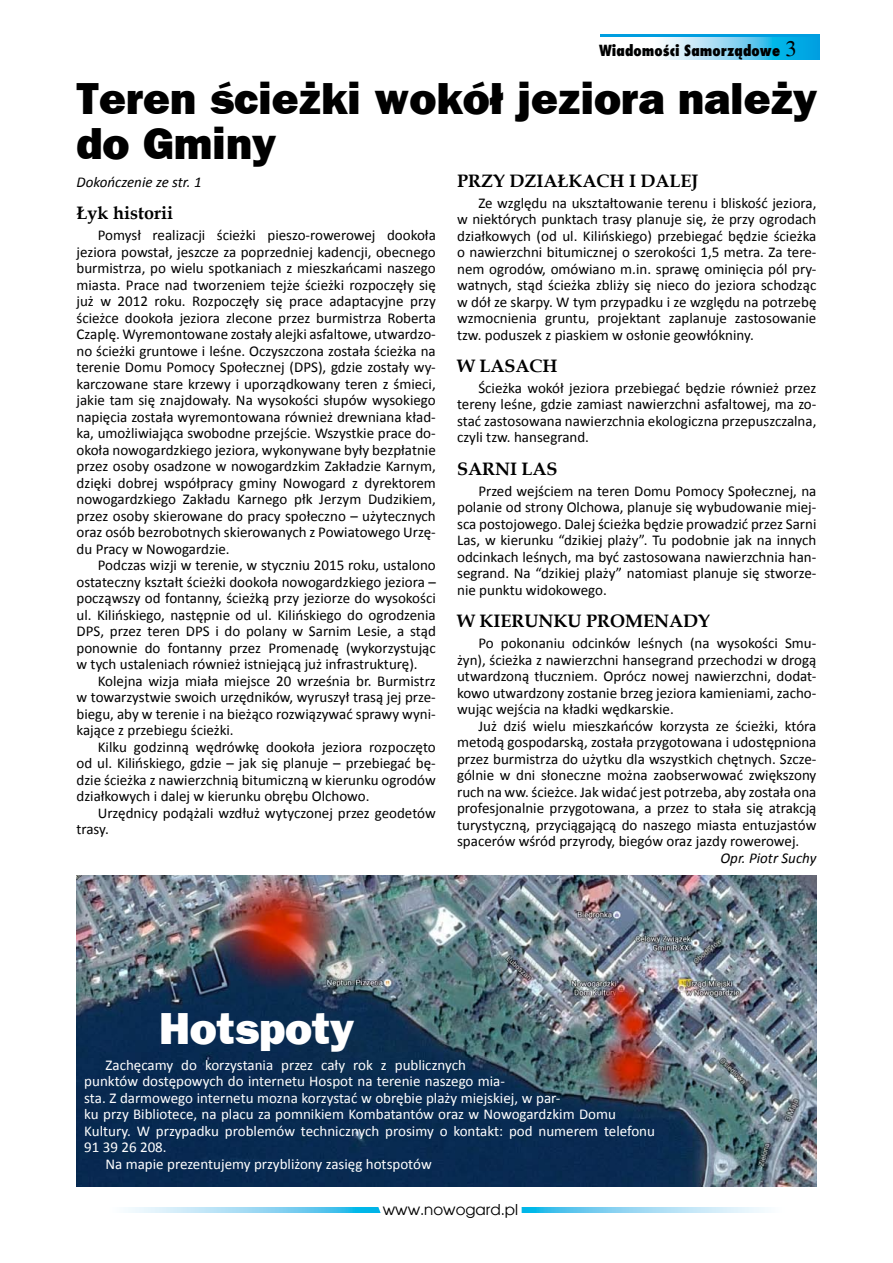
<style>
.page{position:relative;width:893px;height:1263px;background:#fff}
.page>*{position:absolute;margin:0;border:0;box-sizing:border-box;transform-origin:0 0}
.t1{font:800 45px/45px "Frankfurt Gothic";color:#000}
.t2{font:800 45px "Frankfurt Gothic";color:#fff}
.t3{font:22.5px "Times";color:#000}
.t4{font:700 18px "Book Antiqua";color:#000}
.t5{font:15px/16.5px "Calibri";color:#000;text-align:justify}
.t6{font:15px "Calibri";color:#fff}
.t7{font:italic 15px "Calibri";color:#000}
.t8{font:800 15px "Fujiyama";color:#000}
.t9{font:15px "Avalon";color:#000}
</style>
<div class="page">
<div style="left:600px;top:34px;width:220px;height:26px;background:#009ee0"></div>
<svg style="left:600px;top:37px;width:200px;height:22px;background:#a5e0f5"></svg>
<svg style="left:527px;top:1208px;width:241px;height:5px"></svg>
<svg style="left:125px;top:1208px;width:245px;height:5px"></svg>
<svg style="left:370px;top:1186px;width:157px;height:27px"></svg>
<img style="left:77px;top:876px;width:739px;height:310px">
<h2 class="t3" style="left:785px;top:36px;width:13px">3</h2>
<p class="t8" style="left:599px;top:40px;width:182px">Wiadomości Samorządowe</p>
<h1 class="t1" style="left:77px;top:75px;width:742px">Teren ścieżki wokół jeziora należy do Gminy</h1>
<p class="t4" style="left:77px;top:201px;width:98px">Łyk historii</p>
<p class="t5" style="left:77px;top:226px;width:361px;text-indent:21px">Pomysł realizacji ścieżki pieszo-rowerowej dookoła jeziora powstał, jeszcze za poprzedniej kadencji, obecnego burmistrza, po wielu spotkaniach z mieszkańcami naszego miasta. Prace nad tworzeniem tejże ścieżki rozpoczęły się już w 2012 roku. Rozpoczęły się prace adaptacyjne przy ścieżce dookoła jeziora zlecone przez burmistrza Roberta Czaplę. Wyremontowane zostały alejki asfaltowe, utwardzo&shy;no ścieżki gruntowe i leśne. Oczyszczona została ścieżka na terenie Domu Pomocy Społecznej (DPS), gdzie zostały wy&shy;karczowane stare krzewy i uporządkowany teren z śmieci, jakie tam się znajdowały. Na wysokości słupów wysokiego napięcia została wyremontowana również drewniana kład&shy;ka, umożliwiająca swobodne przejście. Wszystkie prace do&shy;okoła nowogardzkiego jeziora, wykonywane były bezpłatnie przez osoby osadzone w nowogardzkim Zakładzie Karnym, dzięki dobrej współpracy gminy Nowogard z dyrektorem nowogardzkiego Zakładu Karnego płk Jerzym Dudzikiem, przez osoby skierowane do pracy społeczno – użytecznych oraz osób bezrobotnych skierowanych z Powiatowego Urzę&shy;du Pracy w Nowogardzie.</p>
<p class="t5" style="left:77px;top:556px;width:361px;text-indent:21px">Podczas wizji w terenie, w styczniu 2015 roku, ustalono ostateczny kształt ścieżki dookoła nowogardzkiego jeziora – począwszy od fontanny, ścieżką przy jeziorze do wysokości ul. Kilińskiego, następnie od ul. Kilińskiego do ogrodzenia DPS, przez teren DPS i do polany w Sarnim Lesie, a stąd ponownie do fontanny przez Promenadę (wykorzystując w tych ustaleniach również istniejącą już infrastrukturę).</p>
<p class="t5" style="left:77px;top:672px;width:361px;text-indent:21px">Kolejna wizja miała miejsce 20 września br. Burmistrz w towarzystwie swoich urzędników, wyruszył trasą jej prze&shy;biegu, aby w terenie i na bieżąco rozwiązywać sprawy wyni&shy;kające z przebiegu ścieżki.</p>
<p class="t5" style="left:77px;top:738px;width:361px;text-indent:21px">Kilku godzinną wędrówkę dookoła jeziora rozpoczęto od ul. Kilińskiego, gdzie – jak się planuje – przebiegać bę&shy;dzie ścieżka z nawierzchnią bitumiczną w kierunku ogrodów działkowych i dalej w kierunku obrębu Olchowo.</p>
<p class="t5" style="left:77px;top:804px;width:361px;text-indent:21px">Urzędnicy podążali wzdłuż wytyczonej przez geodetów trasy.</p>
<p class="t4" style="left:457px;top:168px;width:243px">PRZY DZIAŁKACH I DALEJ</p>
<p class="t5" style="left:457px;top:194px;width:361px;text-indent:21px">Ze względu na ukształtowanie terenu i bliskość jeziora, w niektórych punktach trasy planuje się, że przy ogrodach działkowych (od ul. Kilińskiego) przebiegać będzie ścieżka o nawierzchni bitumicznej o szerokości 1,5 metra. Za tere&shy;nem ogrodów, omówiano m.in. sprawę ominięcia pól pry&shy;watnych, stąd ścieżka zbliży się nieco do jeziora schodząc w dół ze skarpy. W tym przypadku i ze względu na potrzebę wzmocnienia gruntu, projektant zaplanuje zastosowanie tzw. poduszek z piaskiem w osłonie geowłókniny.</p>
<p class="t4" style="left:457px;top:354px;width:102px">W LASACH</p>
<p class="t5" style="left:457px;top:379px;width:361px;text-indent:21px">Ścieżka wokół jeziora przebiegać będzie również przez tereny leśne, gdzie zamiast nawierzchni asfaltowej, ma zo&shy;stać zastosowana nawierzchnia ekologiczna przepuszczalna, czyli tzw. hansegrand.</p>
<p class="t4" style="left:457px;top:456px;width:102px">SARNI LAS</p>
<p class="t5" style="left:457px;top:482px;width:361px;text-indent:21px">Przed wejściem na teren Domu Pomocy Społecznej, na polanie od strony Olchowa, planuje się wybudowanie miej&shy;sca postojowego. Dalej ścieżka będzie prowadzić przez Sarni Las, w kierunku “dzikiej plaży”. Tu podobnie jak na innych odcinkach leśnych, ma być zastosowana nawierzchnia han&shy;segrand. Na “dzikiej plaży” natomiast planuje się stworze&shy;nie punktu widokowego.</p>
<p class="t4" style="left:457px;top:609px;width:254px">W KIERUNKU PROMENADY</p>
<p class="t5" style="left:457px;top:634px;width:361px;text-indent:21px">Po pokonaniu odcinków leśnych (na wysokości Smu&shy;żyn), ścieżka z nawierzchni hansegrand przechodzi w drogą utwardzoną tłuczniem. Oprócz nowej nawierzchni, dodat&shy;kowo utwardzony zostanie brzeg jeziora kamieniami, zacho&shy;wując wejścia na kładki wędkarskie.</p>
<p class="t5" style="left:457px;top:716px;width:361px;text-indent:21px">Już dziś wielu mieszkańców korzysta ze ścieżki, która metodą gospodarską, została przygotowana i udostępniona przez burmistrza do użytku dla wszystkich chętnych. Szcze&shy;gólnie w dni słoneczne można zaobserwować zwiększony ruch na ww. ścieżce. Jak widać jest potrzeba, aby została ona profesjonalnie przygotowana, a przez to stała się atrakcją turystyczną, przyciągającą do naszego miasta entuzjastów spacerów wśród przyrody, biegów oraz jazdy rowerowej.</p>
<p class="t7" style="left:720px;top:848px;width:97px">Opr. Piotr Suchy</p>
<p class="t7" style="left:77px;top:173px;width:127px">Dokończenie ze str. 1</p>
<h1 class="t2" style="left:159px;top:1002px;width:197px">Hotspoty</h1>
<p class="t6" style="left:106px;top:1055px;width:362px">Zachęcamy do korzystania przez cały rok z publicznych</p>
<p class="t6" style="left:84px;top:1072px;width:422px">punktów dostępowych do internetu Hospot na terenie naszego mia-</p>
<p class="t6" style="left:84px;top:1088px;width:478px">sta. Z darmowego internetu mozna korzystać w obrębie plaży miejskiej, w par-</p>
<p class="t6" style="left:84px;top:1105px;width:533px">ku przy Bibliotece, na placu za pomnikiem Kombatantów oraz w Nowogardzkim Domu</p>
<p class="t6" style="left:84px;top:1121px;width:572px">Kultury. W przypadku problemów technicznych prosimy o kontakt: pod numerem telefonu</p>
<p class="t6" style="left:84px;top:1138px;width:84px">91 39 26 208.</p>
<p class="t6" style="left:106px;top:1154px;width:328px">Na mapie prezentujemy przybliżony zasięg hotspotów</p>
<p class="t9" style="left:383px;top:1200px;width:137px">www.nowogard.pl</p>
</div>
